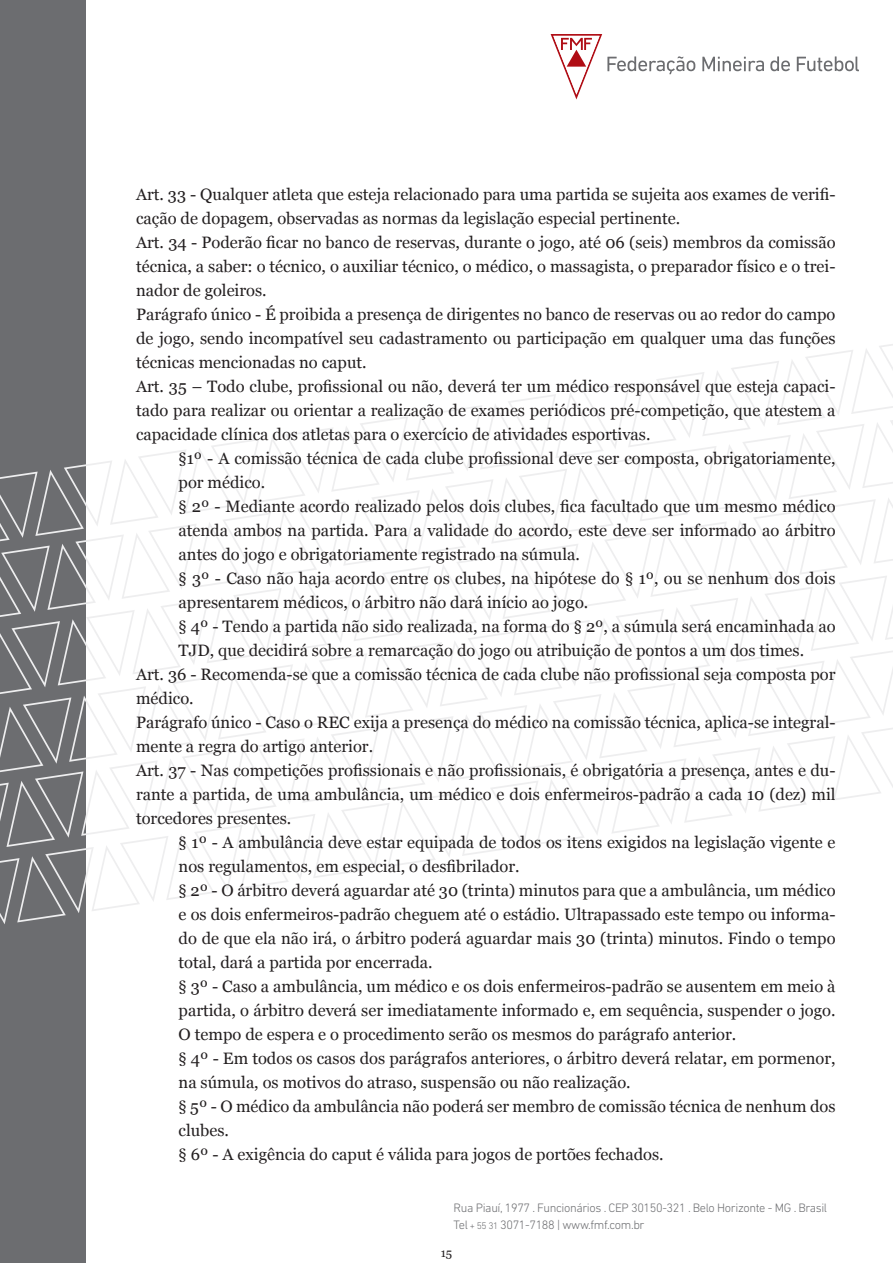
<style>
.page{position:relative;width:893px;height:1263px;background:#fff}
.page>*{position:absolute;margin:0;border:0;box-sizing:border-box;transform-origin:0 0}
.t1{font:16.5px/24px "Georgia";color:#231f20}
.t2{font:300 12.45px "DIN Next LT Pro";letter-spacing:-.03em;color:#6c6d70}
.t3{font:12px "Georgia";color:#231f20}
.s1{font-size:9.6px}
</style>
<div class="page">
<div style="left:0;top:0;width:85px;height:1263px;background:#6c6d70"></div>
<svg style="left:0;top:344px;width:893px;height:580px"></svg>
<svg style="left:702px;top:57px;width:62px;height:14px"></svg>
<svg style="left:770px;top:56px;width:20px;height:15px"></svg>
<svg style="left:797px;top:56px;width:62px;height:15px"></svg>
<svg style="left:551px;top:34px;width:144px;height:65px"></svg>
<p class="t1" style="left:136px;top:181px;width:701px">Art. 33 - Qualquer atleta que esteja relacionado para uma partida se sujeita aos exames de verifi&shy;cação de dopagem, observadas as normas da legislação especial pertinente.</p>
<p class="t1" style="left:136px;top:229px;width:701px;text-align:justify">Art. 34 - Poderão ficar no banco de reservas, durante o jogo, até 06 (seis) membros da comissão técnica, a saber: o técnico, o auxiliar técnico, o médico, o massagista, o preparador físico e o trei&shy;nador de goleiros.</p>
<p class="t1" style="left:136px;top:301px;width:701px;text-align:justify">Parágrafo único - É proibida a presença de dirigentes no banco de reservas ou ao redor do campo de jogo, sendo incompatível seu cadastramento ou participação em qualquer uma das funções técnicas mencionadas no caput.</p>
<p class="t1" style="left:136px;top:373px;width:701px;text-align:justify">Art. 35 – Todo clube, profissional ou não, deverá ter um médico responsável que esteja capaci&shy;tado para realizar ou orientar a realização de exames periódicos pré-competição, que atestem a capacidade clínica dos atletas para o exercício de atividades esportivas.</p>
<p class="t1" style="left:179px;top:445px;width:658px">§1º - A comissão técnica de cada clube profissional deve ser composta, obrigatoriamente, por médico.</p>
<p class="t1" style="left:179px;top:493px;width:658px;text-align:justify">§ 2º - Mediante acordo realizado pelos dois clubes, fica facultado que um mesmo médico atenda ambos na partida. Para a validade do acordo, este deve ser informado ao árbitro antes do jogo e obrigatoriamente registrado na súmula.</p>
<p class="t1" style="left:179px;top:565px;width:658px">§ 3º - Caso não haja acordo entre os clubes, na hipótese do § 1º, ou se nenhum dos dois apresentarem médicos, o árbitro não dará início ao jogo.</p>
<p class="t1" style="left:179px;top:613px;width:658px">§ 4º - Tendo a partida não sido realizada, na forma do § 2º, a súmula será encaminhada ao<br>TJD, que decidirá sobre a remarcação do jogo ou atribuição de pontos a um dos times.</p>
<p class="t1" style="left:136px;top:661px;width:701px">Art. 36 - Recomenda-se que a comissão técnica de cada clube não profissional seja composta por médico.</p>
<p class="t1" style="left:136px;top:709px;width:701px">Parágrafo único - Caso o REC exija a presença do médico na comissão técnica, aplica-se integral&shy;mente a regra do artigo anterior.</p>
<p class="t1" style="left:136px;top:757px;width:701px;text-align:justify">Art. 37 - Nas competições profissionais e não profissionais, é obrigatória a presença, antes e du&shy;rante a partida, de uma ambulância, um médico e dois enfermeiros-padrão a cada 10 (dez) mil torcedores presentes.</p>
<p class="t1" style="left:179px;top:829px;width:658px">§ 1º - A ambulância deve estar equipada de todos os itens exigidos na legislação vigente e nos regulamentos, em especial, o desfibrilador.</p>
<p class="t1" style="left:179px;top:877px;width:658px;text-align:justify">§ 2º - O árbitro deverá aguardar até 30 (trinta) minutos para que a ambulância, um médico e os dois enfermeiros-padrão cheguem até o estádio. Ultrapassado este tempo ou informa&shy;do de que ela não irá, o árbitro poderá aguardar mais 30 (trinta) minutos. Findo o tempo total, dará a partida por encerrada.</p>
<p class="t1" style="left:179px;top:973px;width:658px;text-align:justify">§ 3º - Caso a ambulância, um médico e os dois enfermeiros-padrão se ausentem em meio à partida, o árbitro deverá ser imediatamente informado e, em sequência, suspender o jogo.<br>O tempo de espera e o procedimento serão os mesmos do parágrafo anterior.</p>
<p class="t1" style="left:179px;top:1045px;width:658px">§ 4º - Em todos os casos dos parágrafos anteriores, o árbitro deverá relatar, em pormenor, na súmula, os motivos do atraso, suspensão ou não realização.</p>
<p class="t1" style="left:179px;top:1093px;width:658px">§ 5º - O médico da ambulância não poderá ser membro de comissão técnica de nenhum dos clubes.</p>
<p class="t1" style="left:179px;top:1141px;width:487px">§ 6º - A exigência do caput é válida para jogos de portões fechados.</p>
<p class="t2" style="left:454px;top:1201px;width:375px">Rua Piauí, 1977 . Funcionários . CEP 30150-321 . Belo Horizonte - MG . Brasil</p>
<p class="t2" style="left:454px;top:1217px;width:192px">Tel <span class="s1">+ 55 31</span> 3071-7188 | www.fmf.com.br</p>
<p class="t3" style="left:441px;top:1244px;width:13px">15</p>
</div>
